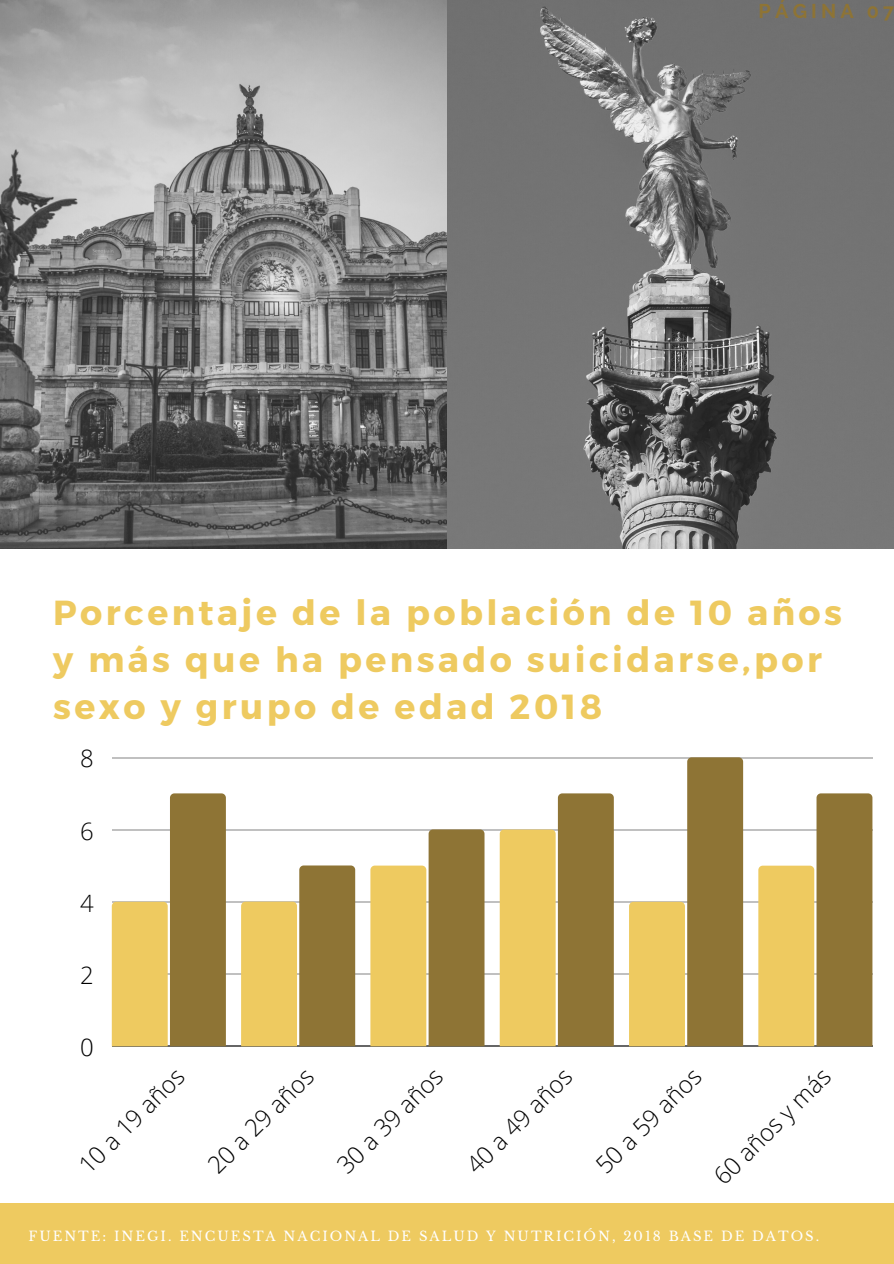
<style>
.page{position:relative;width:894px;height:1264px;background:#fff}
.page>*{position:absolute;margin:0;border:0;box-sizing:border-box;transform-origin:0 0}
.t1{font:700 34.8px/47.2px "Montserrat";letter-spacing:.1em;color:#eeca60}
.t2{font:300 23.85px "Open Sans";color:#000}
.t3{font:700 19.8px "Raleway";letter-spacing:.21em;color:#8e7435}
.t4{font:13.2px "Libre Baskerville";letter-spacing:.15em;color:#fff}
</style>
<div class="page">
<div style="left:0;top:1203px;width:893px;height:60px;background:#eeca60"></div>
<img style="left:0;top:0;width:893px;height:548px">
<hr style="left:112px;top:757px;width:760px;height:1px;background:#000">
<hr style="left:112px;top:829px;width:760px;height:1px;background:#000">
<hr style="left:112px;top:901px;width:760px;height:1px;background:#000">
<hr style="left:112px;top:973px;width:760px;height:1px;background:#000">
<hr style="left:112px;top:1045px;width:760px;height:1px;background:#000">
<svg style="left:112px;top:793px;width:114px;height:253px"></svg>
<svg style="left:241px;top:865px;width:114px;height:181px;background:#c1a65e"></svg>
<svg style="left:370px;top:829px;width:114px;height:217px;background:#c2a65c"></svg>
<svg style="left:499px;top:793px;width:114px;height:253px;background:#c1a55a"></svg>
<svg style="left:629px;top:757px;width:114px;height:289px"></svg>
<svg style="left:758px;top:793px;width:114px;height:253px;background:#c1a865"></svg>
<p class="t3" style="left:758px;top:0;width:137px">PÁGINA 07</p>
<p class="t1" style="left:53px;top:587px;width:790px">Porcentaje de la población de 10 años y más que ha pensado suicidarse,por sexo y grupo de edad 2018</p>
<p class="t2" style="left:80px;top:742px;width:15px">8</p>
<p class="t2" style="left:80px;top:814px;width:15px">6</p>
<p class="t2" style="left:80px;top:886px;width:15px">4</p>
<p class="t2" style="left:80px;top:958px;width:15px">2</p>
<p class="t2" style="left:80px;top:1030px;width:15px">0</p>
<p class="t2" style="left:71px;top:1157px;width:139px;rotate:-45deg">10 a 19 años</p>
<p class="t2" style="left:200px;top:1157px;width:139px;rotate:-45deg">20 a 29 años</p>
<p class="t2" style="left:329px;top:1157px;width:139px;rotate:-45deg">30 a 39 años</p>
<p class="t2" style="left:458px;top:1157px;width:139px;rotate:-45deg">40 a 49 años</p>
<p class="t2" style="left:587px;top:1157px;width:139px;rotate:-45deg">50 a 59 años</p>
<p class="t2" style="left:706px;top:1168px;width:155px;rotate:-45deg">60 años y más</p>
<p class="t4" style="left:28px;top:1228px;width:792px">FUENTE: INEGI. ENCUESTA NACIONAL DE SALUD Y NUTRICIÓN, 2018 BASE DE DATOS.</p>
</div>
